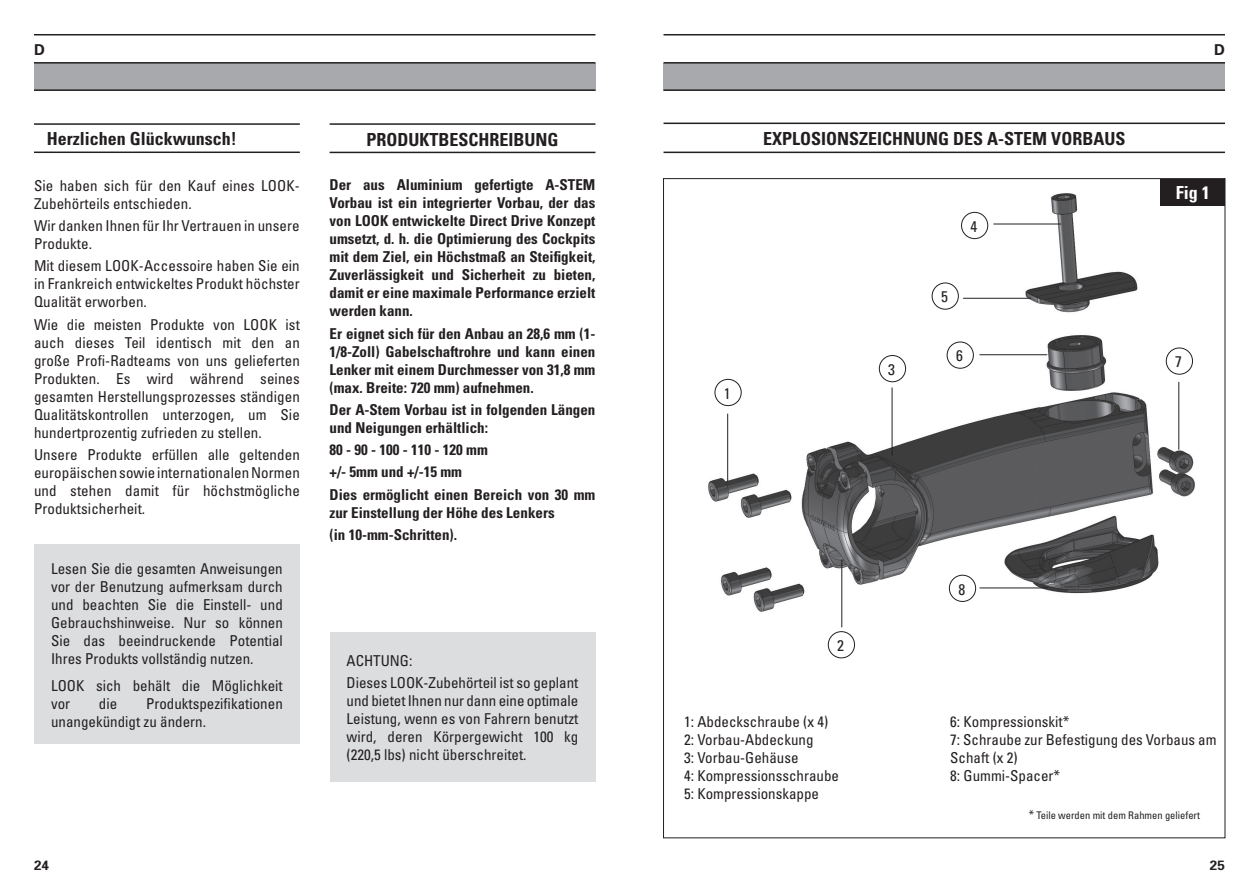
<style>
.page{position:relative;width:1259px;height:893px;background:#fff}
.page>*{position:absolute;margin:0;border:0;box-sizing:border-box;transform-origin:0 0}
.t1{font:700 condensed 18px "Univers";color:#231f20}
.t2{font:700 condensed 18px "Univers";color:#fff}
.t3{font:condensed 15.45px "Univers";color:#231f20}
.t4{font:condensed 15px/18px "Univers";color:#231f20}
.t5{font:700 condensed 15px/18px "Univers";color:#231f20}
.t6{font:700 15px "Univers";color:#231f20}
.t7{font:700 13.5px "Univers";color:#231f20}
.t8{font:condensed 10.5px "Univers";color:#231f20}
.s1{font-size:12px}
</style>
<div class="page">
<hr style="left:34px;top:34px;width:561px;height:1px;background:#231f20">
<div style="left:34px;top:63px;width:561px;height:27px;background:#a8a9ad"></div>
<hr style="left:34px;top:62px;width:561px;height:2px;background:#231f20">
<hr style="left:34px;top:89px;width:561px;height:2px;background:#231f20">
<hr style="left:663px;top:34px;width:562px;height:1px;background:#231f20">
<div style="left:663px;top:63px;width:562px;height:27px;background:#a8a9ad"></div>
<hr style="left:663px;top:62px;width:562px;height:2px;background:#231f20">
<hr style="left:663px;top:89px;width:562px;height:2px;background:#231f20">
<hr style="left:330px;top:123px;width:265px;height:2px;background:#231f20">
<hr style="left:330px;top:152px;width:265px;height:1px;background:#231f20">
<div style="left:34px;top:544px;width:266px;height:200px;background:#dcdddf"></div>
<hr style="left:34px;top:123px;width:266px;height:2px;background:#231f20">
<hr style="left:34px;top:151px;width:266px;height:2px;background:#231f20">
<div style="left:330px;top:631px;width:265px;height:150px;background:#dcdddf"></div>
<hr style="left:663px;top:123px;width:562px;height:1px;background:#231f20">
<hr style="left:663px;top:152px;width:562px;height:1px;background:#231f20">
<img style="left:708px;top:193px;width:498px;height:466px">
<hr style="left:993px;top:224px;width:68px;height:1px;background:#231f20">
<hr style="left:963px;top:298px;width:68px;height:1px;background:#231f20">
<hr style="left:1178px;top:382px;width:1px;height:68px;background:#231f20">
<hr style="left:979px;top:587px;width:68px;height:1px;background:#231f20">
<hr style="left:727px;top:414px;width:1px;height:67px;background:#231f20">
<hr style="left:841px;top:559px;width:1px;height:68px;background:#231f20">
<hr style="left:891px;top:387px;width:1px;height:68px;background:#231f20">
<hr style="left:979px;top:354px;width:68px;height:1px;background:#231f20">
<div style="left:714px;top:379px;width:27px;height:27px;border:1px solid #231f20;border-radius:50%"></div>
<div style="left:828px;top:631px;width:27px;height:27px;border:1px solid #231f20;border-radius:50%"></div>
<div style="left:879px;top:355px;width:27px;height:27px;border:1px solid #231f20;border-radius:50%"></div>
<div style="left:961px;top:212px;width:27px;height:27px;border:1px solid #231f20;border-radius:50%"></div>
<div style="left:931px;top:282px;width:27px;height:28px;border:1px solid #231f20;border-radius:50%"></div>
<div style="left:946px;top:342px;width:27px;height:27px;border:1px solid #231f20;border-radius:50%"></div>
<div style="left:1165px;top:347px;width:27px;height:27px;border:1px solid #231f20;border-radius:50%"></div>
<div style="left:949px;top:575px;width:27px;height:27px;border:1px solid #231f20;border-radius:50%"></div>
<div style="left:1160px;top:179px;width:65px;height:26px;background:#231f20"></div>
<p class="t6" style="left:34px;top:40px;width:12px">D</p>
<p class="t6" style="left:1214px;top:40px;width:12px">D</p>
<p class="t1" style="left:47px;top:128px;width:191px">Herzlichen Glückwunsch!</p>
<p class="t1" style="left:366px;top:129px;width:194px">PRODUKTBESCHREIBUNG</p>
<p class="t1" style="left:763px;top:128px;width:364px">EXPLOSIONSZEICHNUNG DES A-STEM VORBAUS</p>
<p class="t5" style="left:330px;top:176px;width:267px;text-align:justify">Der aus Aluminium gefertigte A-STEM Vorbau ist ein integrierter Vorbau, der das von LOOK entwickelte Direct Drive Konzept umsetzt, d. h. die Optimierung des Cockpits mit dem Ziel, ein Höchstmaß an Steifigkeit, Zuverlässigkeit und Sicherheit zu bieten, damit er eine maximale Performance erzielt werden kann.</p>
<p class="t5" style="left:330px;top:324px;width:267px;text-align:justify">Er eignet sich für den Anbau an 28,6 mm (1- 1/8-Zoll) Gabelschaftrohre und kann einen Lenker mit einem Durchmesser von 31,8 mm (max. Breite: 720 mm) aufnehmen.</p>
<p class="t5" style="left:330px;top:400px;width:267px">Der A-Stem Vorbau ist in folgenden Längen und Neigungen erhältlich:</p>
<p class="t5" style="left:330px;top:438px;width:267px;line-height:22.2px">80 - 90 - 100 - 110 - 120 mm<br>+/- 5mm und +/-15 mm<br>Dies ermöglicht einen Bereich von 30 mm</p>
<p class="t5" style="left:330px;top:501px;width:226px;line-height:22.2px">zur Einstellung der Höhe des Lenkers (in 10-mm-Schritten).</p>
<p class="t4" style="left:34px;top:176px;width:267px">Sie haben sich für den Kauf eines LOOK-<br>Zubehörteils entschieden.</p>
<p class="t4" style="left:34px;top:216px;width:267px">Wir danken Ihnen für Ihr Vertrauen in unsere<br>Produkte.</p>
<p class="t4" style="left:34px;top:257px;width:267px;text-align:justify">Mit diesem LOOK-Accessoire haben Sie ein in Frankreich entwickeltes Produkt höchster Qualität erworben.</p>
<p class="t4" style="left:34px;top:315px;width:267px;text-align:justify">Wie die meisten Produkte von LOOK ist auch dieses Teil identisch mit den an große Profi-Radteams von uns gelieferten Produkten. Es wird während seines gesamten Herstellungsprozesses ständigen Qualitätskontrollen unterzogen, um Sie hundertprozentig zufrieden zu stellen.</p>
<p class="t4" style="left:34px;top:445px;width:267px;text-align:justify">Unsere Produkte erfüllen alle geltenden europäischen sowie internationalen Normen und stehen damit für höchstmögliche Produktsicherheit.</p>
<p class="t3" style="left:970px;top:216px;width:8px">4</p>
<p class="t3" style="left:941px;top:287px;width:8px">5</p>
<p class="t3" style="left:956px;top:346px;width:8px">6</p>
<p class="t3" style="left:888px;top:360px;width:8px">3</p>
<p class="t3" style="left:724px;top:383px;width:8px">1</p>
<p class="t2" style="left:1175px;top:182px;width:35px">Fig 1</p>
<p class="t3" style="left:1175px;top:352px;width:8px">7</p>
<p class="t4" style="left:51px;top:559px;width:233px;text-align:justify">Lesen Sie die gesamten Anweisungen vor der Benutzung aufmerksam durch und beachten Sie die Einstell- und Gebrauchshinweise. Nur so können Sie das beeindruckende Potential Ihres Produkts vollständig nutzen.</p>
<p class="t4" style="left:51px;top:676px;width:233px">LOOK sich behält die Möglichkeit vor</p>
<p class="t4" style="left:51px;top:694px;width:233px;text-indent:95px">Produktspezifikationen unangekündigt zu ändern.</p>
<p class="t4" style="left:99px;top:694px;width:20px">die</p>
<p class="t4" style="left:347px;top:648px;width:233px;line-height:22.2px">ACHTUNG:<br>Dieses LOOK-Zubehörteil ist so geplant</p>
<p class="t4" style="left:347px;top:691px;width:233px;text-align:justify">und bietet Ihnen nur dann eine optimale Leistung, wenn es von Fahrern benutzt wird, deren Körpergewicht 100 kg (220,5 lbs) nicht überschreitet.</p>
<p class="t3" style="left:837px;top:636px;width:8px">2</p>
<p class="t3" style="left:958px;top:579px;width:8px">8</p>
<p class="t4" style="left:684px;top:712px;width:156px">1: Abdeckschraube (x 4)<br>2: Vorbau-Abdeckung<br>3: Vorbau-Gehäuse<br>4: Kompressionsschraube<br>5: Kompressionskappe</p>
<p class="t4" style="left:950px;top:712px;width:268px">6: Kompressionskit*<br>7: Schraube zur Befestigung des Vorbaus am<br>Schaft (x 2)<br>8: Gummi-Spacer*</p>
<p class="t8" style="left:1028px;top:808px;width:173px"><span class="s1">*</span> Teile werden mit dem Rahmen geliefert</p>
<p class="t7" style="left:34px;top:856px;width:17px">24</p>
<p class="t7" style="left:1210px;top:856px;width:17px">25</p>
</div>
